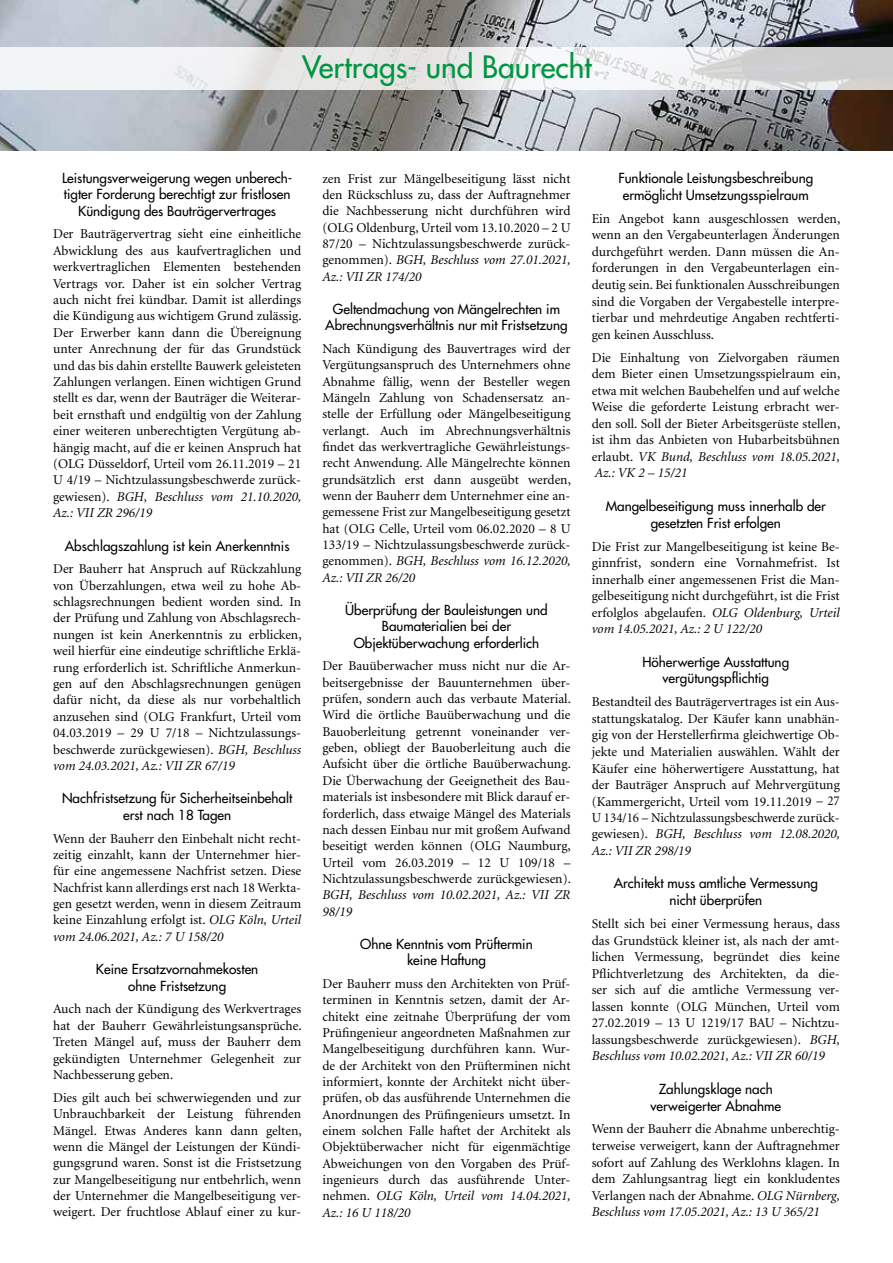
<style>
.page{position:relative;width:893px;height:1263px;background:#fff}
.page>*{position:absolute;margin:0;border:0;box-sizing:border-box;transform-origin:0 0}
.t1{font:30px "Futura LT";color:#009641}
.t2{font:13.5px/16.4px "Minion LT";color:#000;text-align:justify}
.t3{font:13.5px/16.4px "Futura LT";color:#000;text-align:center}
.t4{font:italic 13.5px/16.4px "Minion LT";color:#000}
.s1{font-style:italic}
</style>
<div class="page">
<img style="left:0;top:0;width:893px;height:151px">
<svg style="left:0;top:47px;width:893px;height:42px"></svg>
<h1 class="t1" style="left:302px;top:47px;width:291px">Vertrags- und Baurecht</h1>
<p class="t3" style="left:62px;top:170px;width:232px">Leistungsverweigerung wegen unberech&shy;tigter Forderung berechtigt zur fristlosen<br>Kündigung des Bauträgervertrages</p>
<p class="t2" style="left:53px;top:226px;width:250px">Der Bauträgervertrag sieht eine einheitliche Abwicklung des aus kaufvertraglichen und werkvertraglichen Elementen bestehenden Vertrags vor. Daher ist ein solcher Vertrag auch nicht frei kündbar. Damit ist allerdings die Kündigung aus wichtigem Grund zulässig.<br>Der Erwerber kann dann die Übereignung unter Anrechnung der für das Grundstück und das bis dahin erstellte Bauwerk geleisteten Zahlungen verlangen. Einen wichtigen Grund stellt es dar, wenn der Bauträger die Weiterar&shy;beit ernsthaft und endgültig von der Zahlung einer weiteren unberechtigten Vergütung ab&shy;hängig macht, auf die er keinen Anspruch hat (OLG Düsseldorf, Urteil vom 26.11.2019 – 21<br>U 4/19 – Nichtzulassungsbeschwerde zurück&shy;gewiesen). <span class="s1">BGH, Beschluss vom 21.10.2020, Az.: VII ZR 296/19</span></p>
<p class="t3" style="left:65px;top:537px;width:226px">Abschlagszahlung ist kein Anerkenntnis</p>
<p class="t2" style="left:53px;top:561px;width:250px">Der Bauherr hat Anspruch auf Rückzahlung von Überzahlungen, etwa weil zu hohe Ab&shy;schlagsrechnungen bedient worden sind. In der Prüfung und Zahlung von Abschlagsrech&shy;nungen ist kein Anerkenntnis zu erblicken, weil hierfür eine eindeutige schriftliche Erklä&shy;rung erforderlich ist. Schriftliche Anmerkun&shy;gen auf den Abschlagsrechnungen genügen dafür nicht, da diese als nur vorbehaltlich anzusehen sind (OLG Frankfurt, Urteil vom 04.03.2019 – 29 U 7/18 – Nichtzulassungs&shy;beschwerde zurückgewiesen). <span class="s1">BGH, Beschluss vom 24.03.2021, Az.: VII ZR 67/19</span></p>
<p class="t3" style="left:62px;top:790px;width:232px">Nachfristsetzung für Sicherheitseinbehalt erst nach 18 Tagen</p>
<p class="t2" style="left:53px;top:830px;width:250px">Wenn der Bauherr den Einbehalt nicht recht&shy;zeitig einzahlt, kann der Unternehmer hier&shy;für eine angemessene Nachfrist setzen. Diese Nachfrist kann allerdings erst nach 18 Werkta&shy;gen gesetzt werden, wenn in diesem Zeitraum keine Einzahlung erfolgt ist. <span class="s1">OLG Köln, Urteil vom 24.06.2021, Az.: 7 U 158/20</span></p>
<p class="t3" style="left:96px;top:961px;width:164px">Keine Ersatzvornahmekosten ohne Fristsetzung</p>
<p class="t2" style="left:53px;top:1001px;width:250px">Auch nach der Kündigung des Werkvertrages hat der Bauherr Gewährleistungsansprüche.<br>Treten Mängel auf, muss der Bauherr dem gekündigten Unternehmer Gelegenheit zur Nachbesserung geben.</p>
<p class="t2" style="left:53px;top:1090px;width:250px">Dies gilt auch bei schwerwiegenden und zur Unbrauchbarkeit der Leistung führenden Mängel. Etwas Anderes kann dann gelten, wenn die Mängel der Leistungen der Kündi&shy;gungsgrund waren. Sonst ist die Fristsetzung zur Mangelbeseitigung nur entbehrlich, wenn der Unternehmer die Mangelbeseitigung ver&shy;weigert. Der fruchtlose Ablauf einer zu kur-</p>
<p class="t2" style="left:322px;top:171px;width:250px">zen Frist zur Mängelbeseitigung lässt nicht den Rückschluss zu, dass der Auftragnehmer die Nachbesserung nicht durchführen wird (OLG Oldenburg, Urteil vom 13.10.2020 – 2 U 87/20 – Nichtzulassungsbeschwerde zurück&shy;genommen). <span class="s1">BGH, Beschluss vom 27.01.2021, Az.: VII ZR 174/20</span></p>
<p class="t3" style="left:325px;top:301px;width:244px">Geltendmachung von Mängelrechten im<br>Abrechnungsverhältnis nur mit Fristsetzung</p>
<p class="t2" style="left:322px;top:341px;width:250px">Nach Kündigung des Bauvertrages wird der Vergütungsanspruch des Unternehmers ohne Abnahme fällig, wenn der Besteller wegen Mängeln Zahlung von Schadensersatz an&shy;stelle der Erfüllung oder Mängelbeseitigung verlangt. Auch im Abrechnungsverhältnis findet das werkvertragliche Gewährleistungs&shy;recht Anwendung. Alle Mängelrechte können grundsätzlich erst dann ausgeübt werden, wenn der Bauherr dem Unternehmer eine an&shy;gemessene Frist zur Mangelbeseitigung gesetzt hat (OLG Celle, Urteil vom 06.02.2020 – 8 U 133/19 – Nichtzulassungsbeschwerde zurück&shy;genommen). <span class="s1">BGH, Beschluss vom 16.12.2020, Az.: VII ZR 26/20</span></p>
<p class="t3" style="left:345px;top:602px;width:204px">Überprüfung der Bauleistungen und<br>Baumaterialien bei der<br>Objektüberwachung erforderlich</p>
<p class="t2" style="left:322px;top:658px;width:250px">Der Bauüberwacher muss nicht nur die Ar&shy;beitsergebnisse der Bauunternehmen über&shy;prüfen, sondern auch das verbaute Material.<br>Wird die örtliche Bauüberwachung und die Bauoberleitung getrennt voneinander ver&shy;geben, obliegt der Bauoberleitung auch die Aufsicht über die örtliche Bauüberwachung.<br>Die Überwachung der Geeignetheit des Bau&shy;materials ist insbesondere mit Blick darauf er&shy;forderlich, dass etwaige Mängel des Materials nach dessen Einbau nur mit großem Aufwand beseitigt werden können (OLG Naumburg, Urteil vom 26.03.2019 – 12 U 109/18 – Nichtzulassungsbeschwerde zurückgewiesen).</p>
<p class="t4" style="left:322px;top:887px;width:250px">BGH, Beschluss vom 10.02.2021, Az.: VII ZR<br>98/19</p>
<p class="t3" style="left:360px;top:935px;width:174px">Ohne Kenntnis vom Prüftermin keine Haftung</p>
<p class="t2" style="left:322px;top:976px;width:250px">Der Bauherr muss den Architekten von Prüf&shy;terminen in Kenntnis setzen, damit der Ar&shy;chitekt eine zeitnahe Überprüfung der vom Prüfingenieur angeordneten Maßnahmen zur Mangelbeseitigung durchführen kann. Wur&shy;de der Architekt von den Prüfterminen nicht informiert, konnte der Architekt nicht über&shy;prüfen, ob das ausführende Unternehmen die Anordnungen des Prüfingenieurs umsetzt. In einem solchen Falle haftet der Architekt als Objektüberwacher nicht für eigenmächtige Abweichungen von den Vorgaben des Prüf&shy;ingenieurs durch das ausführende Unter&shy;nehmen. <span class="s1">OLG Köln, Urteil vom 14.04.2021, Az.: 16 U 118/20</span></p>
<p class="t3" style="left:618px;top:170px;width:196px">Funktionale Leistungsbeschreibung ermöglicht Umsetzungsspielraum</p>
<p class="t2" style="left:592px;top:211px;width:250px">Ein Angebot kann ausgeschlossen werden, wenn an den Vergabeunterlagen Änderungen durchgeführt werden. Dann müssen die An&shy;forderungen in den Vergabeunterlagen ein&shy;deutig sein. Bei funktionalen Ausschreibungen sind die Vorgaben der Vergabestelle interpre&shy;tierbar und mehrdeutige Angaben rechtferti&shy;gen keinen Ausschluss.</p>
<p class="t2" style="left:592px;top:349px;width:250px">Die Einhaltung von Zielvorgaben räumen dem Bieter einen Umsetzungsspielraum ein, etwa mit welchen Baubehelfen und auf welche Weise die geforderte Leistung erbracht wer&shy;den soll. Soll der Bieter Arbeitsgerüste stellen, ist ihm das Anbieten von Hubarbeitsbühnen erlaubt. <span class="s1">VK Bund, Beschluss vom 18.05.2021, Az.: VK 2 – 15/21</span></p>
<p class="t3" style="left:606px;top:498px;width:222px">Mangelbeseitigung muss innerhalb der gesetzten Frist erfolgen</p>
<p class="t2" style="left:592px;top:538px;width:250px">Die Frist zur Mangelbeseitigung ist keine Be&shy;ginnfrist, sondern eine Vornahmefrist. Ist innerhalb einer angemessenen Frist die Man&shy;gelbeseitigung nicht durchgeführt, ist die Frist erfolglos abgelaufen. <span class="s1">OLG Oldenburg, Urteil vom 14.05.2021, Az.: 2 U 122/20</span></p>
<p class="t3" style="left:642px;top:653px;width:148px">Höherwertige Ausstattung vergütungspflichtig</p>
<p class="t2" style="left:592px;top:694px;width:250px">Bestandteil des Bauträgervertrages ist ein Aus&shy;stattungskatalog. Der Käufer kann unabhän&shy;gig von der Herstellerfirma gleichwertige Ob&shy;jekte und Materialien auswählen. Wählt der Käufer eine höherwertigere Ausstattung, hat der Bauträger Anspruch auf Mehrvergütung (Kammergericht, Urteil vom 19.11.2019 – 27<br>U 134/16 – Nichtzulassungsbeschwerde zurück&shy;gewiesen). <span class="s1">BGH, Beschluss vom 12.08.2020, Az.: VII ZR 298/19</span></p>
<p class="t3" style="left:614px;top:875px;width:206px">Architekt muss amtliche Vermessung nicht überprüfen</p>
<p class="t2" style="left:592px;top:916px;width:250px">Stellt sich bei einer Vermessung heraus, dass das Grundstück kleiner ist, als nach der amt&shy;lichen Vermessung, begründet dies keine Pflichtverletzung des Architekten, da die&shy;ser sich auf die amtliche Vermessung ver&shy;lassen konnte (OLG München, Urteil vom 27.02.2019 – 13 U 1219/17 BAU – Nichtzu&shy;lassungsbeschwerde zurückgewiesen). <span class="s1">BGH, Beschluss vom 10.02.2021, Az.: VII ZR 60/19</span></p>
<p class="t3" style="left:650px;top:1080px;width:132px">Zahlungsklage nach verweigerter Abnahme</p>
<p class="t2" style="left:592px;top:1121px;width:250px">Wenn der Bauherr die Abnahme unberechtig&shy;terweise verweigert, kann der Auftragnehmer sofort auf Zahlung des Werklohns klagen. In dem Zahlungsantrag liegt ein konkludentes Verlangen nach der Abnahme. <span class="s1">OLG Nürnberg, Beschluss vom 17.05.2021, Az.: 13 U 365/21</span></p>
</div>
